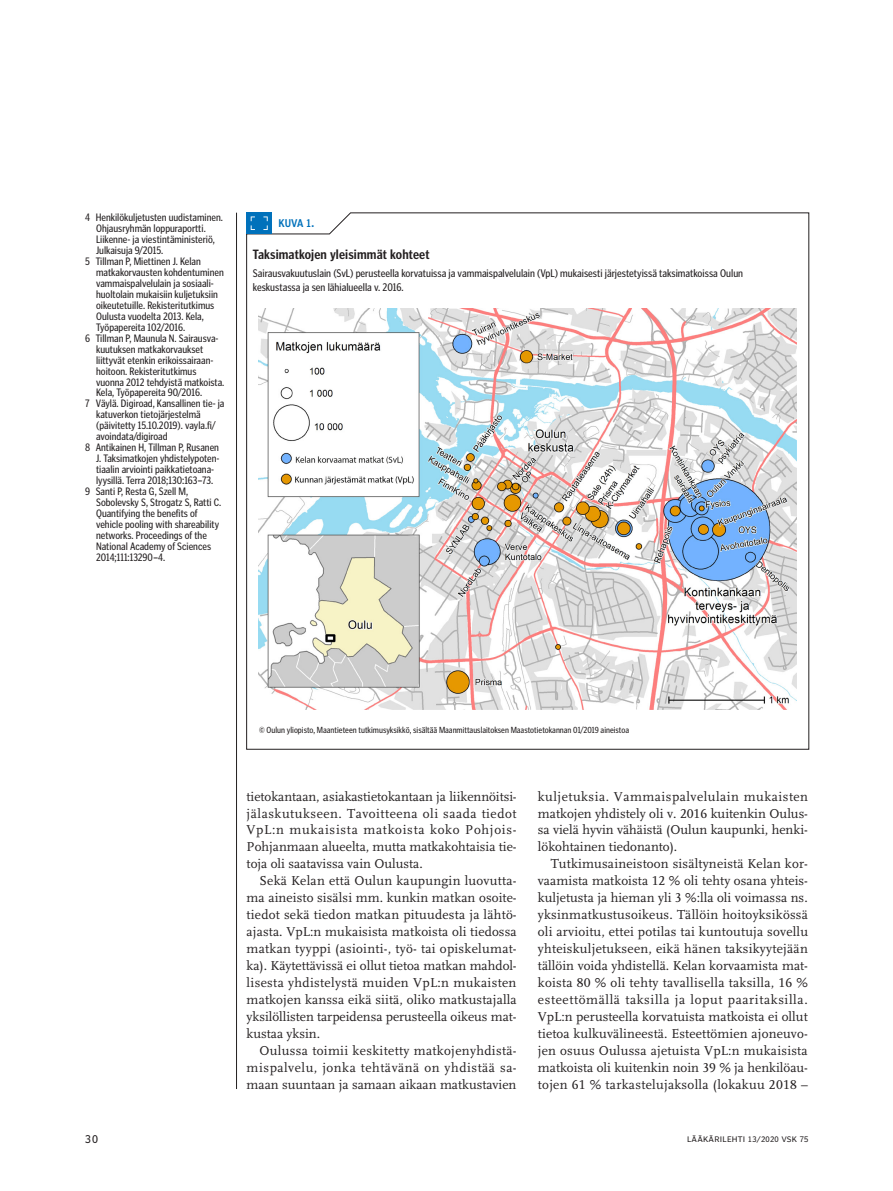
<style>
.page{position:relative;width:893px;height:1191px;background:#fff}
.page>*{position:absolute;margin:0;border:0;box-sizing:border-box;transform-origin:0 0}
.Leipateksti{font:13.5px/17px "Scala LF";color:#231f20;text-align:justify}
.leipa_ilman_sis{font:13.5px/17px "Scala LF";color:#231f20;text-align:justify}
.KUVA_OTSIKKO{font:700 13.5px "Poynter Gothic Text Cond";letter-spacing:.01em;color:#231f20}
.Kuvateksti{font:11.25px/13.5px "Poynter Gothic Text Cond";color:#231f20}
.Kirjallisuutta{font:10.95px/10.9px "Poynter Gothic Text Cond";color:#231f20}
.KUVA_NUMERO{font:10.5px "Poynter Agate Two Comp";color:#0071bb}
.sivunro_master{font:10.5px "Poynter Agate Zero";color:#231f20}
.TAULUKKO_PIENI_TEKST{font:9px "Poynter Gothic Text Cond";color:#231f20}
.vsk_teksti_master{font:7.5px "Poynter Agate Zero";letter-spacing:.03em;color:#231f20}
</style>
<div class="page">
<hr style="left:236px;top:213px;width:1px;height:876px;background:#231f20">
<svg style="left:246px;top:212px;width:563px;height:537px"></svg>
<div style="left:246px;top:213px;width:26px;height:21px;background:#0071bb"></div>
<svg style="left:251px;top:216px;width:17px;height:14px"></svg>
<img style="left:258px;top:308px;width:539px;height:402px">
<p class="Kirjallisuutta" style="left:96px;top:212px;width:128px;text-indent:-11px">4 Henkilökuljetusten uudistaminen.<br>Ohjausryhmän loppuraportti.<br>Liikenne- ja viestintäministeriö,<br>Julkaisuja 9/2015.</p>
<p class="Kirjallisuutta" style="left:96px;top:256px;width:129px;text-indent:-11px">5 Tillman P, Miettinen J. Kelan matkakorvausten kohdentuminen vammaispalvelulain ja sosiaali&shy;huoltolain mukaisiin kuljetuksiin oikeutetuille. Rekisteritutkimus<br>Oulusta vuodelta 2013. Kela,<br>Työpapereita 102/2016.</p>
<p class="Kirjallisuutta" style="left:96px;top:332px;width:130px;text-indent:-11px">6 Tillman P, Maunula N. Sairausva&shy;kuutuksen matkakorvaukset liittyvät etenkin erikoissairaan&shy;hoitoon. Rekisteritutkimus vuonna 2012 tehdyistä matkoista.<br>Kela, Työpapereita 90/2016.</p>
<p class="Kirjallisuutta" style="left:96px;top:398px;width:130px;text-indent:-11px">7 Väylä. Digiroad, Kansallinen tie- ja katuverkon tietojärjestelmä (päivitetty 15.10.2019). vayla.fi/ avoindata/digiroad</p>
<p class="Kirjallisuutta" style="left:96px;top:442px;width:125px;text-indent:-11px">8 Antikainen H, Tillman P, Rusanen J. Taksimatkojen yhdistelypoten&shy;tiaalin arviointi paikkatietoana&shy;lyysillä. Terra 2018;130:163–73.</p>
<p class="Kirjallisuutta" style="left:96px;top:486px;width:127px;text-indent:-11px">9 Santi P, Resta G, Szell M,<br>Sobolevsky S, Strogatz S, Ratti C.<br>Quantifying the benefits of vehicle pooling with shareability networks. Proceedings of the<br>National Academy of Sciences<br>2014;111:13290–4.</p>
<p class="KUVA_NUMERO" style="left:278px;top:217px;width:37px">KUVA 1.</p>
<p class="KUVA_OTSIKKO" style="left:253px;top:247px;width:178px">Taksimatkojen yleisimmät kohteet</p>
<p class="Kuvateksti" style="left:253px;top:266px;width:492px">Sairausvakuutuslain (SvL) perusteella korvatuissa ja vammaispalvelulain (VpL) mukaisesti järjestetyissä taksimatkoissa Oulun keskustassa ja sen lähialueella v. 2016.</p>
<p class="TAULUKKO_PIENI_TEKST" style="left:259px;top:725px;width:371px">© Oulun yliopisto, Maantieteen tutkimusyksikkö, sisältää Maanmittauslaitoksen Maastotietokannan 01/2019 aineistoa</p>
<p class="leipa_ilman_sis" style="left:247px;top:788px;width:272px">tietokantaan, asiakastietokantaan ja liikennöitsi&shy;jälaskutukseen. Tavoitteena oli saada tiedot VpL:n mukaisista matkoista koko Pohjois-Pohjanmaan alueelta, mutta matkakohtaisia tie&shy;toja oli saatavissa vain Oulusta.</p>
<p class="Leipateksti" style="left:247px;top:872px;width:272px;text-indent:13px">Sekä Kelan että Oulun kaupungin luovutta&shy;ma aineisto sisälsi mm. kunkin matkan osoite&shy;tiedot sekä tiedon matkan pituudesta ja lähtö&shy;ajasta. VpL:n mukaisista matkoista oli tiedossa matkan tyyppi (asiointi-, työ- tai opiskelumat&shy;ka). Käytettävissä ei ollut tietoa matkan mahdol&shy;lisesta yhdistelystä muiden VpL:n mukaisten matkojen kanssa eikä siitä, oliko matkustajalla yksilöllisten tarpeidensa perusteella oikeus mat&shy;kustaa yksin.</p>
<p class="Leipateksti" style="left:247px;top:1042px;width:272px;text-indent:13px">Oulussa toimii keskitetty matkojenyhdistä&shy;mispalvelu, jonka tehtävänä on yhdistää sa&shy;maan suuntaan ja samaan aikaan matkustavien</p>
<p class="Leipateksti" style="left:538px;top:788px;width:272px">kuljetuksia. Vammaispalvelulain mukaisten matkojen yhdistely oli v. 2016 kuitenkin Oulus&shy;sa vielä hyvin vähäistä (Oulun kaupunki, henki&shy;lökohtainen tiedonanto).</p>
<p class="Leipateksti" style="left:538px;top:855px;width:272px;text-indent:13px">Tutkimusaineistoon sisältyneistä Kelan kor&shy;vaamista matkoista 12 % oli tehty osana yhteis&shy;kuljetusta ja hieman yli 3 %:lla oli voimassa ns. yksinmatkustusoikeus. Tällöin hoitoyksikössä oli arvioitu, ettei potilas tai kuntoutuja sovellu yhteiskuljetukseen, eikä hänen taksikyytejään tällöin voida yhdistellä. Kelan korvaamista mat&shy;koista 80 % oli tehty tavallisella taksilla, 16 % esteettömällä taksilla ja loput paaritaksilla.<br>VpL:n perusteella korvatuista matkoista ei ollut tietoa kulkuvälineestä. Esteettömien ajoneuvo&shy;jen osuus Oulussa ajetuista VpL:n mukaisista matkoista oli kuitenkin noin 39 % ja henkilöau&shy;tojen 61 % tarkastelujaksolla (lokakuu 2018 –</p>
<p class="sivunro_master" style="left:85px;top:1132px;width:15px">30</p>
<p class="vsk_teksti_master" style="left:687px;top:1135px;width:123px">LÄÄKÄRILEHTI 13/2020 VSK 75</p>
</div>
